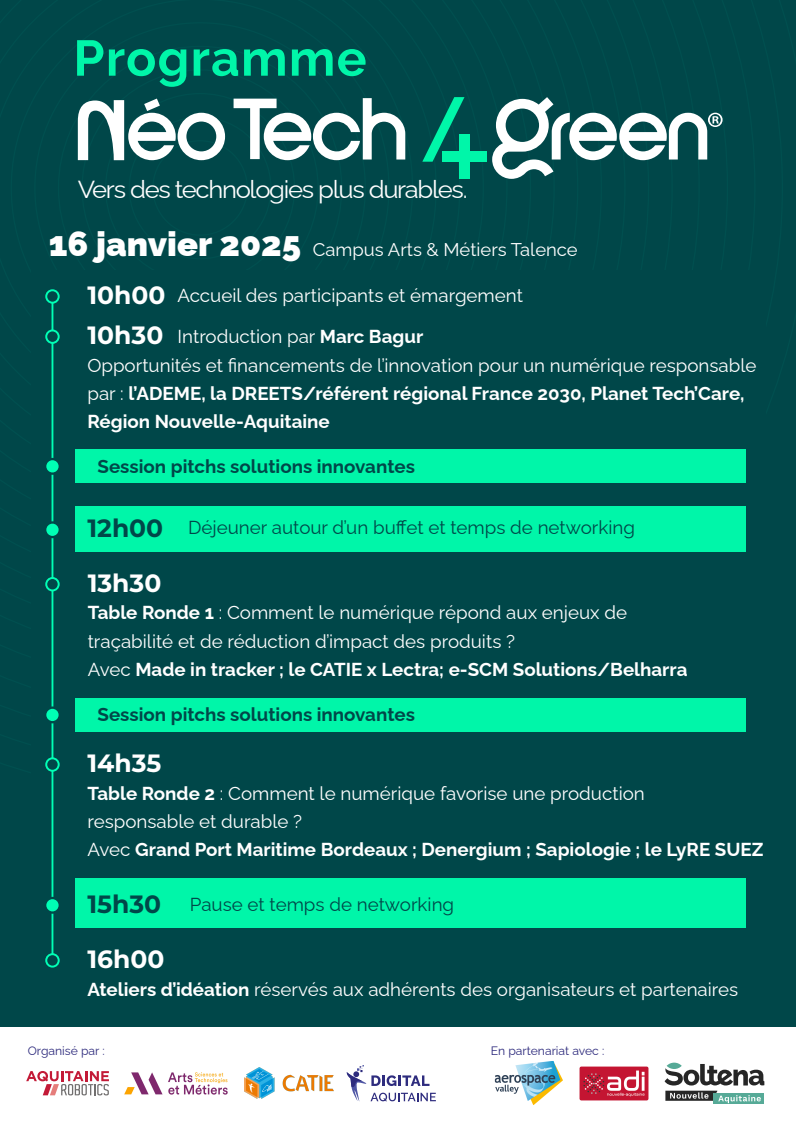
<style>
.page{position:relative;width:796px;height:1125px;background:#004749}
.page>*{position:absolute;margin:0;border:0;box-sizing:border-box;transform-origin:0 0}
.t1{font:700 50px "Raleway";letter-spacing:.025em;color:#00f6a9}
.t2{font:900 34.38px "Raleway";color:#fff}
.t3{font:700 25px "Montserrat";color:#fff}
.t4{font:24.62px "Raleway";letter-spacing:-.05em;color:#fff;scale:1.04 1}
.t5{font:700 18.75px/28.1px "Raleway";color:#fff}
.t6{font:18.75px/28.1px "Raleway";color:#fff}
.t7{font:18.75px "Raleway";color:#004749}
.t8{font:700 18.75px "Raleway";color:#004749}
.t9{font:18.44px "Raleway";color:#fff}
.t10{font:12.19px "Raleway";color:#2e2b7d}
.s1{font-family:"Montserrat";font-weight:700;font-size:25px}
.s2{font-weight:700}
.s3{font-weight:400}
</style>
<div class="page">
<div style="left:0;top:1028px;width:796px;height:97px;background:#fff"></div>
<svg style="left:26px;top:1071px;width:83px;height:24px"></svg>
<svg style="left:347px;top:1065px;width:89px;height:37px"></svg>
<div style="left:459px;top:135px;width:11px;height:44px;background:#00f6a9"></div>
<svg style="left:422px;top:97px;width:42px;height:65px"></svg>
<div style="left:442px;top:152px;width:44px;height:10px;background:#00f6a9"></div>
<svg style="left:233px;top:98px;width:172px;height:62px"></svg>
<svg style="left:78px;top:99px;width:147px;height:61px"></svg>
<svg style="left:492px;top:97px;width:230px;height:82px"></svg>
<hr style="left:52px;top:296px;width:1px;height:664px;background:#00ffb5">
<svg style="left:45px;top:289px;width:15px;height:15px"></svg>
<svg style="left:45px;top:329px;width:15px;height:15px"></svg>
<svg style="left:46px;top:521px;width:13px;height:17px"></svg>
<svg style="left:45px;top:577px;width:15px;height:14px"></svg>
<svg style="left:45px;top:757px;width:15px;height:15px"></svg>
<svg style="left:46px;top:897px;width:13px;height:17px"></svg>
<svg style="left:45px;top:953px;width:15px;height:15px"></svg>
<div style="left:713px;top:1094px;width:51px;height:10px;background:#56aa97"></div>
<svg style="left:664px;top:1064px;width:100px;height:39px"></svg>
<img style="left:579px;top:1066px;width:69px;height:34px">
<div style="left:75px;top:506px;width:671px;height:46px;background:#00f6a9"></div>
<div style="left:75px;top:878px;width:671px;height:50px;background:#00f6a9"></div>
<div style="left:75px;top:449px;width:671px;height:34px;background:#00f6a9"></div>
<div style="left:75px;top:698px;width:671px;height:34px;background:#00f6a9"></div>
<svg style="left:46px;top:458px;width:13px;height:17px"></svg>
<svg style="left:46px;top:706px;width:13px;height:17px"></svg>
<img style="left:245px;top:1068px;width:88px;height:31px">
<img style="left:125px;top:1072px;width:103px;height:22px">
<img style="left:494px;top:1061px;width:69px;height:44px">
<h1 class="t1" style="left:73px;top:19px;width:295px">Programme</h1>
<h3 class="t4" style="left:78px;top:169px;width:376px">Vers des technologies plus durables.</h3>
<h2 class="t2" style="left:49px;top:218px;width:254px">16 janvier 2025</h2>
<p class="t9" style="left:313px;top:235px;width:266px">Campus Arts &amp; Métiers Talence</p>
<p class="t6" style="left:87px;top:280px;width:437px"><span class="s1">10h00</span> Accueil des participants et émargement</p>
<h3 class="t3" style="left:87px;top:317px;width:77px">10h30</h3>
<p class="t6" style="left:177px;top:320px;width:247px">Introduction par <span class="s2">Marc Bagur</span></p>
<p class="t5" style="left:87px;top:349px;width:670px"><span class="s3">Opportunités et financements de l’innovation pour un numérique responsable par :</span> l’ADEME, la DREETS/référent régional France 2030, Planet Tech’Care,<br>Région Nouvelle-Aquitaine</p>
<p class="t8" style="left:97px;top:452px;width:319px">Session pitchs solutions innovantes</p>
<p class="t7" style="left:87px;top:513px;width:549px"><span class="s1">12h00</span> Déjeuner autour d’un buffet et temps de networking</p>
<h3 class="t3" style="left:88px;top:565px;width:75px">13h30</h3>
<p class="t6" style="left:88px;top:597px;width:601px"><span class="s2">Table Ronde 1</span> : Comment le numérique répond aux enjeux de traçabilité et de réduction d’impact des produits ?<br>Avec <span class="s2">Made in tracker ; le CATIE x Lectra; e-SCM Solutions/Belharra</span></p>
<p class="t8" style="left:97px;top:700px;width:319px">Session pitchs solutions innovantes</p>
<h3 class="t3" style="left:87px;top:745px;width:75px">14h35</h3>
<p class="t5" style="left:87px;top:777px;width:677px">Table Ronde 2 <span class="s3">: Comment le numérique favorise une production<br>responsable et durable ?<br>Avec</span> Grand Port Maritime Bordeaux ; Denergium ; Sapiologie ; le LyRE SUEZ</p>
<p class="t7" style="left:87px;top:890px;width:368px"><span class="s1">15h30</span> Pause et temps de networking</p>
<h3 class="t3" style="left:87px;top:941px;width:78px">16h00</h3>
<p class="t6" style="left:87px;top:973px;width:652px"><span class="s2">Ateliers d’idéation</span> réservés aux adhérents des organisateurs et partenaires</p>
<p class="t10" style="left:28px;top:1041px;width:78px">Organisé par :</p>
<p class="t10" style="left:491px;top:1041px;width:115px">En partenariat avec :</p>
</div>
